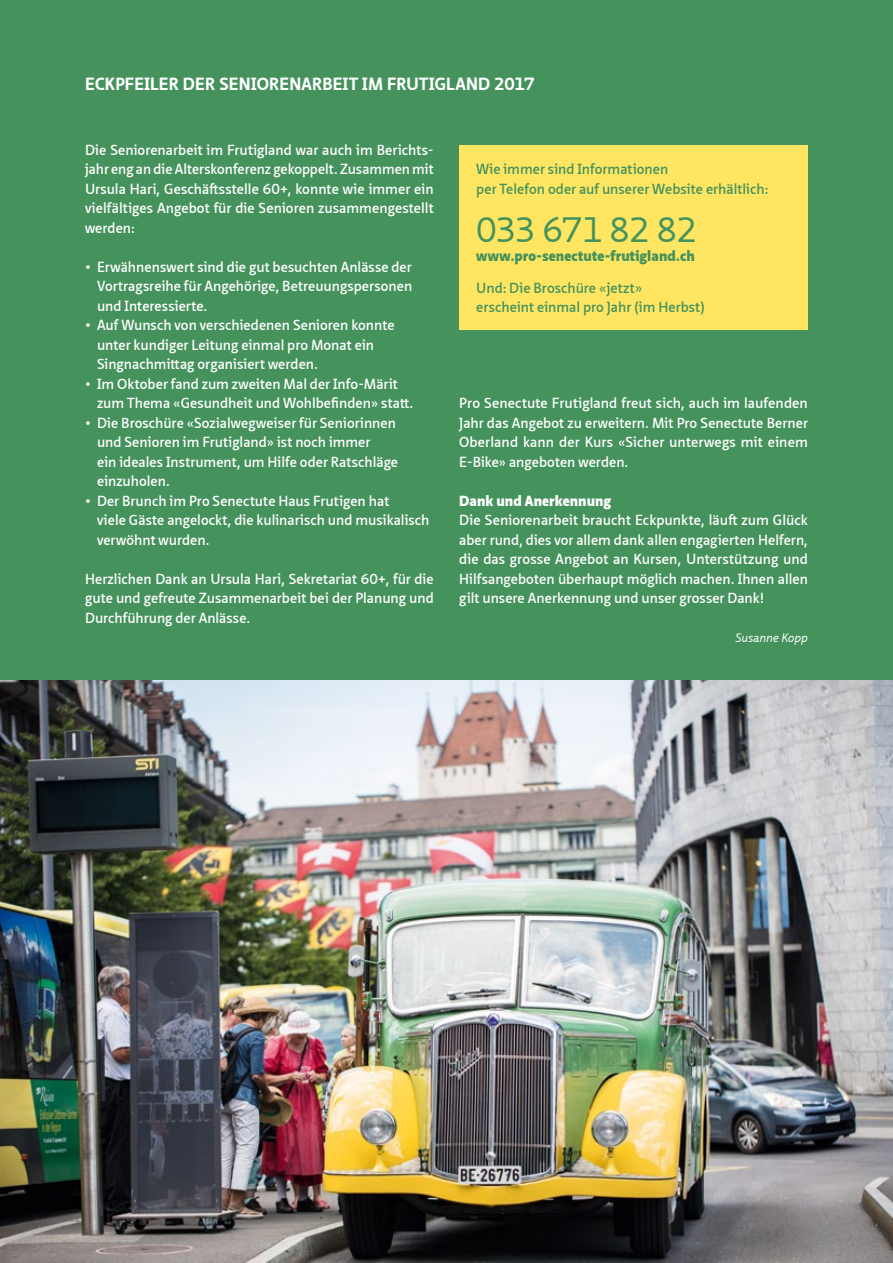
<style>
.page{position:relative;width:893px;height:1263px;background:#fff}
.page>*{position:absolute;margin:0;border:0;box-sizing:border-box;transform-origin:0 0}
.t1{font:34.5px "Neue Sans Pro";letter-spacing:-.04em;color:#45925d}
.t2{font:700 17.25px "Neue Sans Pro";letter-spacing:.01em;color:#fff}
.t3{font:600 14.25px/19.5px "Neue Sans Pro";color:#fff;text-align:justify}
.t4{font:600 14.25px/19.5px "Neue Sans Pro";letter-spacing:.005em;color:#45925d}
.t5{font:900 14.25px "Neue Sans Pro";letter-spacing:.01em;color:#45925d}
.t6{font:900 14.25px "Neue Sans Pro";color:#fff}
.t7{font:italic 12px "Neue Sans Pro";letter-spacing:-.005em;color:#fff}
</style>
<div class="page">
<div style="left:0;top:0;width:893px;height:680px;background:#45925d"></div>
<img style="left:0;top:680px;width:893px;height:583px">
<div style="left:459px;top:146px;width:349px;height:184px;background:#ffe662"></div>
<p class="t2" style="left:85px;top:72px;width:451px">ECKPFEILER DER SENIORENARBEIT IM FRUTIGLAND 2017</p>
<p class="t3" style="left:85px;top:140px;width:350px">Die Seniorenarbeit im Frutigland war auch im Berichts&shy;jahr eng an die Alterskonferenz gekoppelt. Zusammen mit Ursula Hari, Geschäftsstelle 60+, konnte wie immer ein vielfältiges Angebot für die Senioren zusammengestellt werden:</p>
<p class="t3" style="left:97px;top:257px;width:317px;text-indent:-12px">• Erwähnenswert sind die gut besuchten Anlässe der Vortragsreihe für Angehörige, Betreuungspersonen und Interessierte.</p>
<p class="t3" style="left:97px;top:315px;width:299px;text-align:left;text-indent:-12px">• Auf Wunsch von verschiedenen Senioren konnte unter kundiger Leitung einmal pro Monat ein<br>Singnachmittag organisiert werden.</p>
<p class="t3" style="left:97px;top:374px;width:318px;text-indent:-12px">• Im Oktober fand zum zweiten Mal der Info-Märit zum Thema «Gesundheit und Wohlbefinden» statt.</p>
<p class="t3" style="left:97px;top:413px;width:303px;text-align:left;text-indent:-12px">• Die Broschüre «Sozialwegweiser für Seniorinnen und Senioren im Frutigland» ist noch immer<br>ein ideales Instrument, um Hilfe oder Ratschläge einzuholen.</p>
<p class="t3" style="left:97px;top:491px;width:334px;text-align:left;text-indent:-12px">• Der Brunch im Pro Senectute Haus Frutigen hat<br>viele Gäste angelockt, die kulinarisch und musikalisch verwöhnt wurden.</p>
<p class="t3" style="left:85px;top:568px;width:350px">Herzlichen Dank an Ursula Hari, Sekretariat 60+, für die gute und gefreute Zusammenarbeit bei der Planung und Durchführung der Anlässe.</p>
<p class="t4" style="left:476px;top:159px;width:294px">Wie immer sind Informationen<br>per Telefon oder auf unserer Website erhältlich:</p>
<h1 class="t1" style="left:476px;top:207px;width:222px">033 671 82 82</h1>
<p class="t5" style="left:476px;top:247px;width:220px">www.pro-senectute-frutigland.ch</p>
<p class="t4" style="left:476px;top:278px;width:230px">Und: Die Broschüre «jetzt»<br>erscheint einmal pro Jahr (im Herbst)</p>
<p class="t3" style="left:459px;top:393px;width:350px">Pro Senectute Frutigland freut sich, auch im laufenden Jahr das Angebot zu erweitern. Mit Pro Senectute Berner Oberland kann der Kurs «Sicher unterwegs mit einem E-Bike» angeboten werden.</p>
<p class="t6" style="left:459px;top:491px;width:153px">Dank und Anerkennung</p>
<p class="t3" style="left:459px;top:510px;width:350px">Die Seniorenarbeit braucht Eckpunkte, läuft zum Glück aber rund, dies vor allem dank allen engagierten Helfern, die das grosse Angebot an Kursen, Unterstützung und Hilfsangeboten überhaupt möglich machen. Ihnen allen gilt unsere Anerkennung und unser grosser Dank!</p>
<p class="t7" style="left:736px;top:630px;width:74px">Susanne Kopp</p>
</div>
